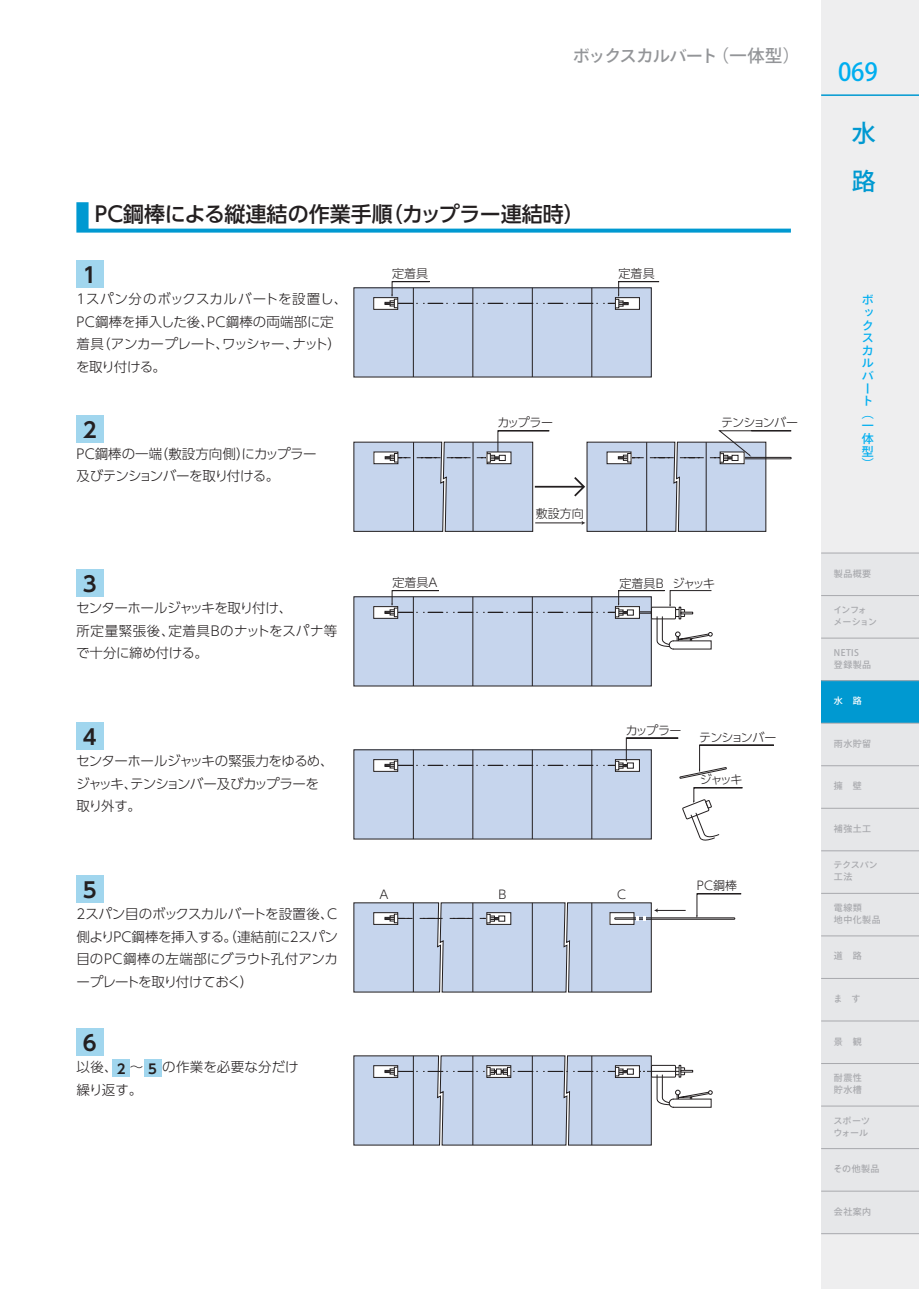
<style>
.page{position:relative;width:919px;height:1289px;background:#fff}
.page>*{position:absolute;margin:0;border:0;box-sizing:border-box;transform-origin:0 0}
.t1{font:500 24.75px "Ryo Gothic Plus N";color:#00aeef;scale:.96 1}
.t2{font:500 24px/48px "Ryo Gothic Plus N";color:#0099d1}
.t3{font:500 21px "UD Shin Go Pro";color:#231f20}
.t4{font:700 21px "UD Shin Go Pro De";color:#231f20}
.t5{font:500 17.25px "Ryo Gothic Plus N";letter-spacing:-.05em;color:#939598}
.t6{font:300 13.5px/22.5px "UD Shin Go Pro";letter-spacing:-.02em;color:#231f20}
.t7{font:300 13.5px/22.5px "UD Shin Go Pro";letter-spacing:-.045em;color:#231f20}
.t8{font:300 13.5px/22.5px "UD Shin Go Pro";letter-spacing:.01em;color:#231f20}
.t9{font:700 13.2px "UD Shin Go Pro De";color:#231f20}
.t10{font:300 12px "UD Shin Go Pro";letter-spacing:-.035em;color:#231f20}
.t11{font:300 12px "UD Shin Go Pro";letter-spacing:-.07em;color:#231f20}
.t12{font:500 12px/12.6px "Ryo Gothic Plus N";color:#00aeef}
.t13{font:300 12px "UD Shin Go Pro";letter-spacing:-.055em;color:#231f20}
.t14{font:500 9px/12px "Ryo Gothic Plus N";letter-spacing:.05em;color:#a8a9ad}
.t15{font:500 9px/12px "Ryo Gothic Plus N";letter-spacing:-.09em;color:#a8a9ad}
.t16{font:500 9px/12px "Ryo Gothic Plus N";letter-spacing:.02em;color:#a8a9ad}
.t17{font:500 9px "Ryo Gothic Plus N";color:#fff}
</style>
<div class="page">
<div style="left:821px;top:0;width:97px;height:1288px;background:#eeeeef"></div>
<div style="left:821px;top:553px;width:97px;height:42px;background:#e6e7e9"></div>
<div style="left:821px;top:595px;width:97px;height:43px;background:#e6e7e9"></div>
<div style="left:821px;top:723px;width:97px;height:42px;background:#e6e7e9"></div>
<div style="left:821px;top:765px;width:97px;height:43px;background:#e6e7e9"></div>
<div style="left:821px;top:808px;width:97px;height:42px;background:#e6e7e9"></div>
<div style="left:821px;top:850px;width:97px;height:43px;background:#e6e7e9"></div>
<div style="left:821px;top:893px;width:97px;height:42px;background:#e6e7e9"></div>
<div style="left:821px;top:935px;width:97px;height:43px;background:#e6e7e9"></div>
<div style="left:821px;top:978px;width:97px;height:42px;background:#e6e7e9"></div>
<div style="left:821px;top:1020px;width:97px;height:43px;background:#e6e7e9"></div>
<div style="left:821px;top:1063px;width:97px;height:43px;background:#e6e7e9"></div>
<div style="left:821px;top:1106px;width:97px;height:42px;background:#e6e7e9"></div>
<div style="left:821px;top:1148px;width:97px;height:43px;background:#e6e7e9"></div>
<div style="left:821px;top:1191px;width:97px;height:42px;background:#e6e7e9"></div>
<hr style="left:821px;top:553px;width:97px;height:1px;background:#a8a9ad">
<hr style="left:821px;top:595px;width:97px;height:1px;background:#a8a9ad">
<hr style="left:821px;top:765px;width:97px;height:1px;background:#a8a9ad">
<hr style="left:821px;top:808px;width:97px;height:1px;background:#a8a9ad">
<hr style="left:821px;top:850px;width:97px;height:1px;background:#a8a9ad">
<hr style="left:821px;top:893px;width:97px;height:1px;background:#a8a9ad">
<hr style="left:821px;top:935px;width:97px;height:1px;background:#a8a9ad">
<hr style="left:821px;top:978px;width:97px;height:1px;background:#a8a9ad">
<hr style="left:821px;top:1020px;width:97px;height:1px;background:#a8a9ad">
<hr style="left:821px;top:1063px;width:97px;height:1px;background:#a8a9ad">
<hr style="left:821px;top:1105px;width:97px;height:1px;background:#a8a9ad">
<hr style="left:821px;top:1148px;width:97px;height:1px;background:#a8a9ad">
<hr style="left:821px;top:1190px;width:97px;height:1px;background:#a8a9ad">
<hr style="left:821px;top:1233px;width:97px;height:1px;background:#a8a9ad">
<hr style="left:821px;top:94px;width:97px;height:2px;background:#0099d1">
<svg style="left:880px;top:552px;width:38px;height:2px"></svg>
<svg style="left:821px;top:637px;width:97px;height:87px"></svg>
<svg style="left:880px;top:765px;width:38px;height:44px"></svg>
<svg style="left:880px;top:935px;width:38px;height:2px"></svg>
<svg style="left:880px;top:1020px;width:38px;height:2px"></svg>
<svg style="left:880px;top:1105px;width:38px;height:87px"></svg>
<svg style="left:76px;top:202px;width:714px;height:30px"></svg>
<div style="left:76px;top:260px;width:28px;height:28px;background:#a1d6ee"></div>
<div style="left:76px;top:415px;width:28px;height:27px;background:#a1d6ee"></div>
<div style="left:113px;top:1059px;width:17px;height:17px;background:#a1d6ee"></div>
<div style="left:144px;top:1059px;width:17px;height:17px;background:#a1d6ee"></div>
<div style="left:76px;top:569px;width:28px;height:27px;background:#a1d6ee"></div>
<div style="left:76px;top:722px;width:28px;height:27px;background:#a1d6ee"></div>
<div style="left:76px;top:875px;width:28px;height:27px;background:#a1d6ee"></div>
<div style="left:76px;top:1028px;width:28px;height:27px;background:#a1d6ee"></div>
<div style="left:354px;top:288px;width:297px;height:89px;background:#c6d5ed"></div>
<hr style="left:591px;top:288px;width:1px;height:89px;background:#231f20">
<hr style="left:532px;top:288px;width:1px;height:89px;background:#231f20">
<hr style="left:472px;top:288px;width:1px;height:89px;background:#231f20">
<hr style="left:413px;top:288px;width:1px;height:89px;background:#231f20">
<div style="left:354px;top:596px;width:297px;height:90px;background:#c6d5ed"></div>
<hr style="left:591px;top:596px;width:1px;height:90px;background:#231f20">
<hr style="left:532px;top:596px;width:1px;height:90px;background:#231f20">
<hr style="left:472px;top:596px;width:1px;height:90px;background:#231f20">
<hr style="left:413px;top:596px;width:1px;height:90px;background:#231f20">
<div style="left:354px;top:749px;width:297px;height:90px;background:#c6d5ed"></div>
<hr style="left:591px;top:749px;width:1px;height:90px;background:#231f20">
<hr style="left:532px;top:749px;width:1px;height:90px;background:#231f20">
<hr style="left:472px;top:749px;width:1px;height:90px;background:#231f20">
<hr style="left:413px;top:749px;width:1px;height:90px;background:#231f20">
<div style="left:392px;top:281px;width:38px;height:15px;border:1px solid #231f20"></div>
<div style="left:618px;top:281px;width:41px;height:15px;border:1px solid #231f20"></div>
<div style="left:693px;top:787px;width:49px;height:15px;border:1px solid #231f20"></div>
<svg style="left:682px;top:799px;width:37px;height:42px"></svg>
<div style="left:373px;top:759px;width:24px;height:12px;background:#fff"></div>
<div style="left:373px;top:759px;width:25px;height:12px;border:1px solid #231f20"></div>
<svg style="left:633px;top:761px;width:4px;height:8px"></svg>
<div style="left:626px;top:737px;width:52px;height:24px;border:1px solid #231f20"></div>
<div style="left:696px;top:893px;width:45px;height:23px;border:1px solid #231f20"></div>
<div style="left:699px;top:745px;width:75px;height:26px;border:1px solid #231f20"></div>
<svg style="left:679px;top:767px;width:47px;height:11px"></svg>
<div style="left:614px;top:917px;width:121px;height:2px;border:1px solid #231f20"></div>
<div style="left:373px;top:297px;width:24px;height:12px;background:#fff"></div>
<div style="left:373px;top:297px;width:25px;height:12px;border:1px solid #231f20"></div>
<div style="left:615px;top:297px;width:24px;height:12px;background:#fff"></div>
<div style="left:615px;top:297px;width:24px;height:12px;border:1px solid #231f20"></div>
<svg style="left:384px;top:294px;width:244px;height:14px"></svg>
<div style="left:373px;top:606px;width:24px;height:12px;background:#fff"></div>
<div style="left:373px;top:606px;width:25px;height:12px;border:1px solid #231f20"></div>
<svg style="left:353px;top:430px;width:438px;height:102px"></svg>
<div style="left:731px;top:455px;width:7px;height:6px;border:1px solid #231f20"></div>
<svg style="left:384px;top:590px;width:328px;height:59px"></svg>
<svg style="left:384px;top:759px;width:249px;height:11px"></svg>
<svg style="left:353px;top:902px;width:332px;height:90px;background:#c3cee2"></svg>
<div style="left:498px;top:915px;width:7px;height:6px;border:1px solid #231f20"></div>
<svg style="left:353px;top:1055px;width:359px;height:90px"></svg>
<p class="t5" style="left:572px;top:45px;width:229px">ボックスカルバート（一体型）</p>
<h3 class="t3" style="left:95px;top:197px;width:491px">PC鋼棒による縦連結の作業手順（カップラー連結時）</h3>
<h3 class="t4" style="left:83px;top:258px;width:15px">1</h3>
<p class="t6" style="left:76px;top:287px;width:272px">1スパン分のボックスカルバートを設置し、<br>PC鋼棒を挿入した後、PC鋼棒の両端部に定着具（アンカープレート、ワッシャー、ナット）を取り付ける。</p>
<h3 class="t4" style="left:83px;top:412px;width:15px">2</h3>
<p class="t6" style="left:76px;top:441px;width:242px">PC鋼棒の一端（敷設方向側）にカップラー及びテンションバーを取り付ける。</p>
<h3 class="t4" style="left:83px;top:567px;width:15px">3</h3>
<p class="t6" style="left:76px;top:596px;width:263px">センターホールジャッキを取り付け、<br>所定量緊張後、定着具Bのナットをスパナ等で十分に締め付ける。</p>
<h3 class="t4" style="left:83px;top:720px;width:15px">4</h3>
<p class="t7" style="left:76px;top:749px;width:259px">センターホールジャッキの緊張力をゆるめ、ジャッキ、テンションバー及びカップラーを取り外す。</p>
<h3 class="t4" style="left:83px;top:873px;width:15px">5</h3>
<p class="t6" style="left:76px;top:902px;width:263px;text-align:justify">2スパン目のボックスカルバートを設置後、C側よりPC鋼棒を挿入する。（連結前に2スパン目のPC鋼棒の左端部にグラウト孔付アンカープレートを取り付けておく）</p>
<h3 class="t4" style="left:83px;top:1026px;width:15px">6</h3>
<p class="t8" style="left:76px;top:1055px;width:223px">以後、　 ～　 の作業を必要な分だけ繰り返す。</p>
<p class="t9" style="left:117px;top:1058px;width:10px">2</p>
<p class="t9" style="left:148px;top:1058px;width:10px">5</p>
<p class="t10" style="left:392px;top:264px;width:37px">定着具</p>
<p class="t10" style="left:618px;top:264px;width:37px">定着具</p>
<p class="t10" style="left:497px;top:413px;width:57px">カップラー</p>
<p class="t10" style="left:535px;top:503px;width:49px">敷設方向</p>
<p class="t11" style="left:721px;top:413px;width:79px">テンションバー</p>
<p class="t10" style="left:392px;top:572px;width:46px">定着具A</p>
<p class="t13" style="left:619px;top:573px;width:97px">定着具B ジャッキ</p>
<p class="t10" style="left:625px;top:720px;width:57px">カップラー</p>
<p class="t11" style="left:699px;top:727px;width:79px">テンションバー</p>
<p class="t10" style="left:699px;top:770px;width:44px">ジャッキ</p>
<p class="t10" style="left:379px;top:884px;width:11px">A</p>
<p class="t10" style="left:498px;top:884px;width:9px">B</p>
<p class="t10" style="left:617px;top:884px;width:10px">C</p>
<p class="t10" style="left:697px;top:875px;width:42px">PC鋼棒</p>
<h1 class="t1" style="left:838px;top:57px;width:43px">069</h1>
<h2 class="t2" style="left:851px;top:110px;width:25px">水路</h2>
<p class="t12" style="left:861px;top:294px;width:13px">ボックスカルバート（一体型）</p>
<p class="t14" style="left:833px;top:567px;width:39px">製品概要</p>
<p class="t15" style="left:833px;top:604px;width:45px">インフォメーション</p>
<p class="t14" style="left:833px;top:647px;width:39px">NETIS<br>登録製品</p>
<p class="t17" style="left:833px;top:695px;width:29px">水　路</p>
<p class="t14" style="left:833px;top:738px;width:39px">雨水貯留</p>
<p class="t14" style="left:833px;top:780px;width:29px">擁　壁</p>
<p class="t14" style="left:833px;top:823px;width:39px">補強土工</p>
<p class="t14" style="left:833px;top:859px;width:46px">テクスパン工法</p>
<p class="t14" style="left:833px;top:902px;width:48px">電線類<br>地中化製品</p>
<p class="t14" style="left:833px;top:950px;width:29px">道　路</p>
<p class="t14" style="left:833px;top:993px;width:28px">ま　す</p>
<p class="t14" style="left:833px;top:1035px;width:29px">景　観</p>
<p class="t14" style="left:833px;top:1072px;width:29px">耐震性貯水槽</p>
<p class="t16" style="left:833px;top:1114px;width:38px">スポーツウォール</p>
<p class="t14" style="left:833px;top:1163px;width:48px">その他製品</p>
<p class="t14" style="left:833px;top:1205px;width:39px">会社案内</p>
</div>
